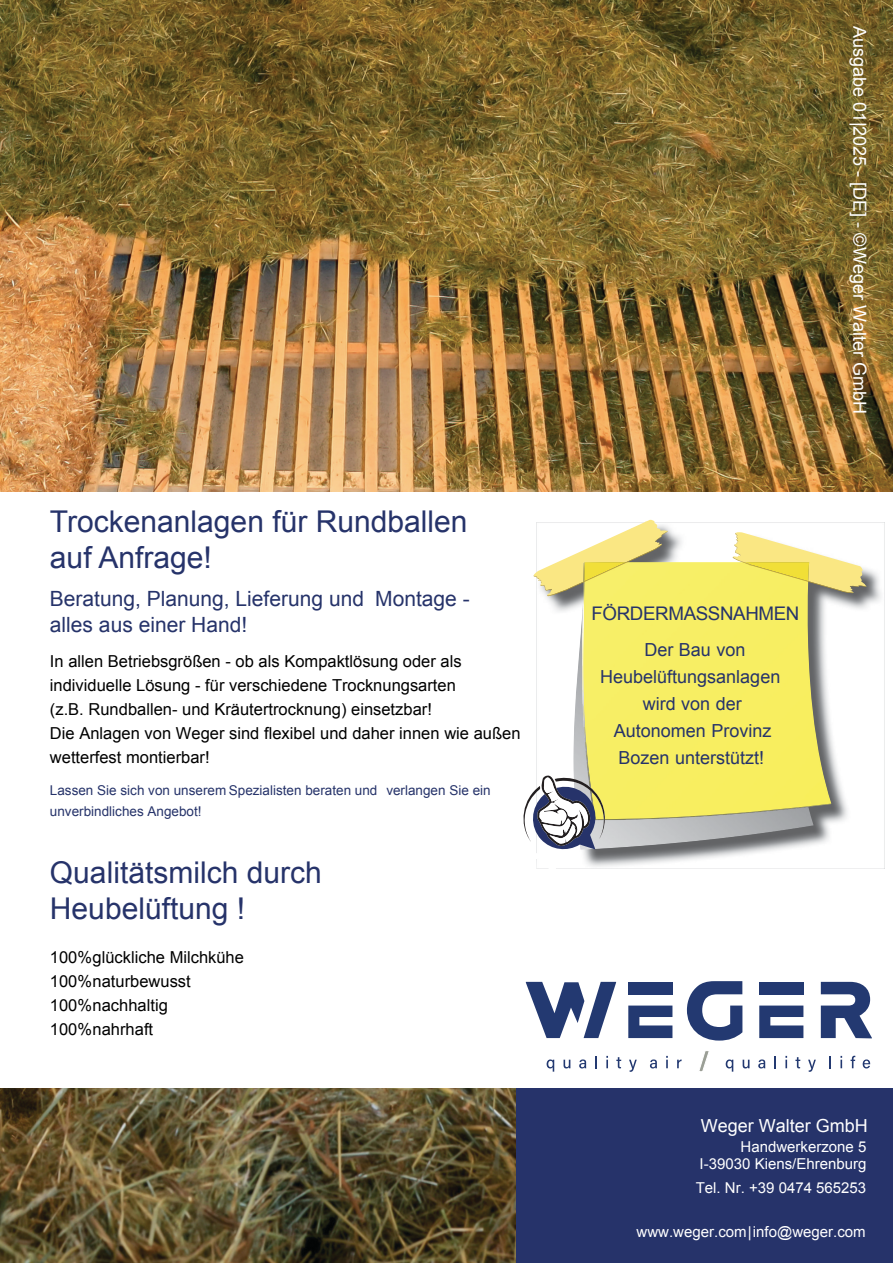
<style>
.page{position:relative;width:893px;height:1263px;background:#fff}
.page>*{position:absolute;margin:0;border:0;box-sizing:border-box;transform-origin:0 0}
.t1{font:30px/36px "Arial";color:#26336a}
.t2{font:21px "Arial";color:#26336a}
.t3{font:18.75px "Arial";letter-spacing:-.02em;color:#26336a}
.t4{font:18px/27px "Arial";color:#26336a;text-align:center}
.t5{font:18px "Arial";color:#fff}
.t6{font:16.5px/24px "Arial";color:#000}
.t7{font:15px/17.1px "Arial";color:#fff;text-align:right}
.t8{font:13.5px/21px "Arial";color:#26336a}
</style>
<div class="page">
<div style="left:0;top:1089px;width:893px;height:174px;background:#26336a"></div>
<img style="left:0;top:1089px;width:516px;height:174px">
<img style="left:0;top:0;width:893px;height:492px">
<img style="left:536px;top:522px;width:348px;height:344px">
<img style="left:573px;top:599px;width:241px;height:251px">
<img style="left:583px;top:562px;width:248px;height:257px">
<svg style="left:533px;top:520px;width:135px;height:79px"></svg>
<svg style="left:729px;top:532px;width:138px;height:62px"></svg>
<svg style="left:523px;top:775px;width:85px;height:94px"></svg>
<svg style="left:759px;top:1005px;width:44px;height:33px"></svg>
<div style="left:759px;top:982px;width:44px;height:12px;background:#233971"></div>
<svg style="left:687px;top:981px;width:55px;height:59px"></svg>
<svg style="left:821px;top:982px;width:51px;height:56px"></svg>
<svg style="left:628px;top:1005px;width:44px;height:33px"></svg>
<div style="left:628px;top:982px;width:44px;height:12px;background:#233971"></div>
<svg style="left:526px;top:982px;width:90px;height:56px"></svg>
<svg style="left:699px;top:1051px;width:10px;height:21px"></svg>
<svg style="left:726px;top:1059px;width:7px;height:13px"></svg>
<svg style="left:743px;top:1060px;width:6px;height:8px"></svg>
<svg style="left:758px;top:1059px;width:7px;height:9px"></svg>
<svg style="left:774px;top:1056px;width:2px;height:12px"></svg>
<svg style="left:785px;top:1056px;width:2px;height:12px"></svg>
<svg style="left:795px;top:1057px;width:5px;height:11px"></svg>
<svg style="left:808px;top:1060px;width:8px;height:12px"></svg>
<svg style="left:830px;top:1056px;width:1px;height:12px"></svg>
<svg style="left:840px;top:1056px;width:2px;height:12px"></svg>
<svg style="left:850px;top:1056px;width:5px;height:12px"></svg>
<svg style="left:863px;top:1059px;width:7px;height:9px"></svg>
<svg style="left:547px;top:1059px;width:7px;height:13px"></svg>
<svg style="left:563px;top:1060px;width:7px;height:8px"></svg>
<svg style="left:579px;top:1059px;width:7px;height:9px"></svg>
<svg style="left:595px;top:1056px;width:2px;height:12px"></svg>
<svg style="left:606px;top:1056px;width:2px;height:12px"></svg>
<svg style="left:616px;top:1057px;width:5px;height:11px"></svg>
<svg style="left:629px;top:1060px;width:8px;height:12px"></svg>
<svg style="left:650px;top:1059px;width:7px;height:9px"></svg>
<svg style="left:666px;top:1056px;width:2px;height:12px"></svg>
<svg style="left:677px;top:1059px;width:4px;height:9px"></svg>
<h1 class="t1" style="left:50px;top:506px;width:419px">Trockenanlagen für Rundballen auf Anfrage!</h1>
<p class="t2" style="left:50px;top:590px;width:421px">Beratung, Planung, Lieferung und Montage -</p>
<p class="t2" style="left:50px;top:617px;width:199px">alles aus einer Hand!</p>
<p class="t6" style="left:50px;top:650px;width:472px">In allen Betriebsgrößen - ob als Kompaktlösung oder als individuelle Lösung - für verschiedene Trocknungsarten<br>(z.B. Rundballen- und Kräutertrocknung) einsetzbar!<br>Die Anlagen von Weger sind flexibel und daher innen wie außen wetterfest montierbar!</p>
<p class="t8" style="left:50px;top:781px;width:442px">Lassen Sie sich von unserem Spezialisten beraten und verlangen Sie ein unverbindliches Angebot!</p>
<h1 class="t1" style="left:50px;top:857px;width:273px">Qualitätsmilch durch<br>Heubelüftung !</h1>
<p class="t6" style="left:50px;top:946px;width:195px">100%glückliche Milchkühe<br>100%naturbewusst<br>100%nachhaltig<br>100%nahrhaft</p>
<p class="t5" style="left:867px;top:26px;width:390px;rotate:90deg">Ausgabe 01|2025 - [DE] - ©Weger Walter GmbH</p>
<p class="t3" style="left:591px;top:606px;width:209px">FÖRDERMASSNAHMEN</p>
<p class="t4" style="left:600px;top:638px;width:182px">Der Bau von<br>Heubelüftungsanlagen wird von der<br>Autonomen Provinz<br>Bozen unterstützt!</p>
<p class="t5" style="left:701px;top:1119px;width:169px">Weger Walter GmbH</p>
<p class="t7" style="left:700px;top:1140px;width:168px">Handwerkerzone 5<br>I-39030 Kiens/Ehrenburg</p>
<p class="t7" style="left:696px;top:1181px;width:172px">Tel. Nr. +39 0474 565253</p>
<p class="t7" style="left:637px;top:1224px;width:231px">www.weger.com|info@weger.com</p>
</div>
